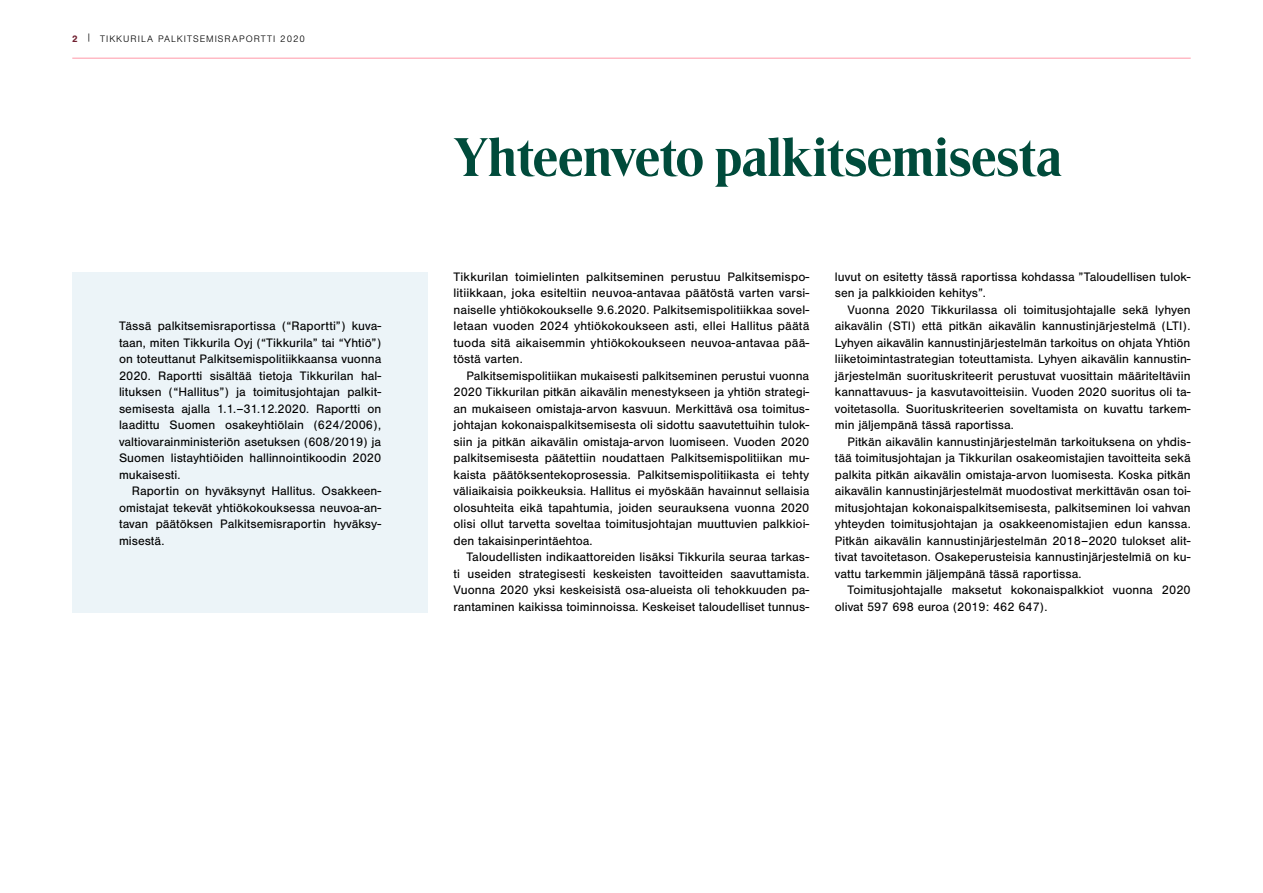
<style>
.page{position:relative;width:1263px;height:893px;background:#fff}
.page>*{position:absolute;margin:0;border:0;box-sizing:border-box;transform-origin:0 0}
.t1{font:54px "Tikkurila Consumer Serif";color:#004b3b}
.t2{font:12.75px/16.5px "Nimbus San";letter-spacing:.005em;color:#000;text-align:justify}
.t3{font:300 9.75px "Nimbus San";letter-spacing:.1em;color:#000}
.s1{font-weight:700;color:#702030}
</style>
<div class="page">
<div style="left:72px;top:272px;width:356px;height:340px;background:#ecf4f8"></div>
<hr style="left:72px;top:58px;width:1119px;height:1px;background:#ff98a8">
<p class="t3" style="left:72px;top:34px;width:234px"><span class="s1">2</span> | TIKKURILA PALKITSEMISRAPORTTI 2020</p>
<p class="t2" style="left:119px;top:318px;width:264px">Tässä palkitsemisraportissa (“Raportti”) kuva&shy;taan, miten Tikkurila Oyj (“Tikkurila” tai “Yhtiö”) on toteuttanut Palkitsemispolitiikkaansa vuonna 2020. Raportti sisältää tietoja Tikkurilan hal&shy;lituksen (“Hallitus”) ja toimitusjohtajan palkit&shy;semisesta ajalla 1.1.–31.12.2020. Raportti on laadittu Suomen osakeyhtiölain (624/2006), valtiovarainministeriön asetuksen (608/2019) ja Suomen listayhtiöiden hallinnointikoodin 2020 mukaisesti.</p>
<p class="t2" style="left:119px;top:483px;width:264px;text-indent:13px">Raportin on hyväksynyt Hallitus. Osakkeen&shy;omistajat tekevät yhtiökokouksessa neuvoa-an&shy;tavan päätöksen Palkitsemisraportin hyväksy&shy;misestä.</p>
<h1 class="t1" style="left:454px;top:127px;width:609px">Yhteenveto palkitsemisesta</h1>
<p class="t2" style="left:454px;top:268px;width:357px">Tikkurilan toimielinten palkitseminen perustuu Palkitsemispo&shy;litiikkaan, joka esiteltiin neuvoa-antavaa päätöstä varten varsi&shy;naiselle yhtiökokoukselle 9.6.2020. Palkitsemispolitiikkaa sovel&shy;letaan vuoden 2024 yhtiökokoukseen asti, ellei Hallitus päätä tuoda sitä aikaisemmin yhtiökokoukseen neuvoa-antavaa pää&shy;töstä varten.</p>
<p class="t2" style="left:454px;top:367px;width:357px;text-indent:13px">Palkitsemispolitiikan mukaisesti palkitseminen perustui vuonna 2020 Tikkurilan pitkän aikavälin menestykseen ja yhtiön strategi&shy;an mukaiseen omistaja-arvon kasvuun. Merkittävä osa toimitus&shy;johtajan kokonaispalkitsemisesta oli sidottu saavutettuihin tulok&shy;siin ja pitkän aikavälin omistaja-arvon luomiseen. Vuoden 2020 palkitsemisesta päätettiin noudattaen Palkitsemispolitiikan mu&shy;kaista päätöksentekoprosessia. Palkitsemispolitiikasta ei tehty väliaikaisia poikkeuksia. Hallitus ei myöskään havainnut sellaisia olosuhteita eikä tapahtumia, joiden seurauksena vuonna 2020 olisi ollut tarvetta soveltaa toimitusjohtajan muuttuvien palkkioi&shy;den takaisinperintäehtoa.</p>
<p class="t2" style="left:454px;top:549px;width:357px;text-indent:13px">Taloudellisten indikaattoreiden lisäksi Tikkurila seuraa tarkas&shy;ti useiden strategisesti keskeisten tavoitteiden saavuttamista.<br>Vuonna 2020 yksi keskeisistä osa-alueista oli tehokkuuden pa&shy;rantaminen kaikissa toiminnoissa. Keskeiset taloudelliset tunnus-</p>
<p class="t2" style="left:835px;top:268px;width:357px">luvut on esitetty tässä raportissa kohdassa ”Taloudellisen tulok&shy;sen ja palkkioiden kehitys”.</p>
<p class="t2" style="left:835px;top:301px;width:357px;text-indent:13px">Vuonna 2020 Tikkurilassa oli toimitusjohtajalle sekä lyhyen aikavälin (STI) että pitkän aikavälin kannustinjärjestelmä (LTI).<br>Lyhyen aikavälin kannustinjärjestelmän tarkoitus on ohjata Yhtiön liiketoimintastrategian toteuttamista. Lyhyen aikavälin kannustin&shy;järjestelmän suorituskriteerit perustuvat vuosittain määriteltäviin kannattavuus- ja kasvutavoitteisiin. Vuoden 2020 suoritus oli ta&shy;voitetasolla. Suorituskriteerien soveltamista on kuvattu tarkem&shy;min jäljempänä tässä raportissa.</p>
<p class="t2" style="left:835px;top:433px;width:357px;text-indent:13px">Pitkän aikavälin kannustinjärjestelmän tarkoituksena on yhdis&shy;tää toimitusjohtajan ja Tikkurilan osakeomistajien tavoitteita sekä palkita pitkän aikavälin omistaja-arvon luomisesta. Koska pitkän aikavälin kannustinjärjestelmät muodostivat merkittävän osan toi&shy;mitusjohtajan kokonaispalkitsemisesta, palkitseminen loi vahvan yhteyden toimitusjohtajan ja osakkeenomistajien edun kanssa.<br>Pitkän aikavälin kannustinjärjestelmän 2018–2020 tulokset alit&shy;tivat tavoitetason. Osakeperusteisia kannustinjärjestelmiä on ku&shy;vattu tarkemmin jäljempänä tässä raportissa.</p>
<p class="t2" style="left:835px;top:582px;width:357px;text-indent:13px">Toimitusjohtajalle maksetut kokonaispalkkiot vuonna 2020 olivat 597 698 euroa (2019: 462 647).</p>
</div>
